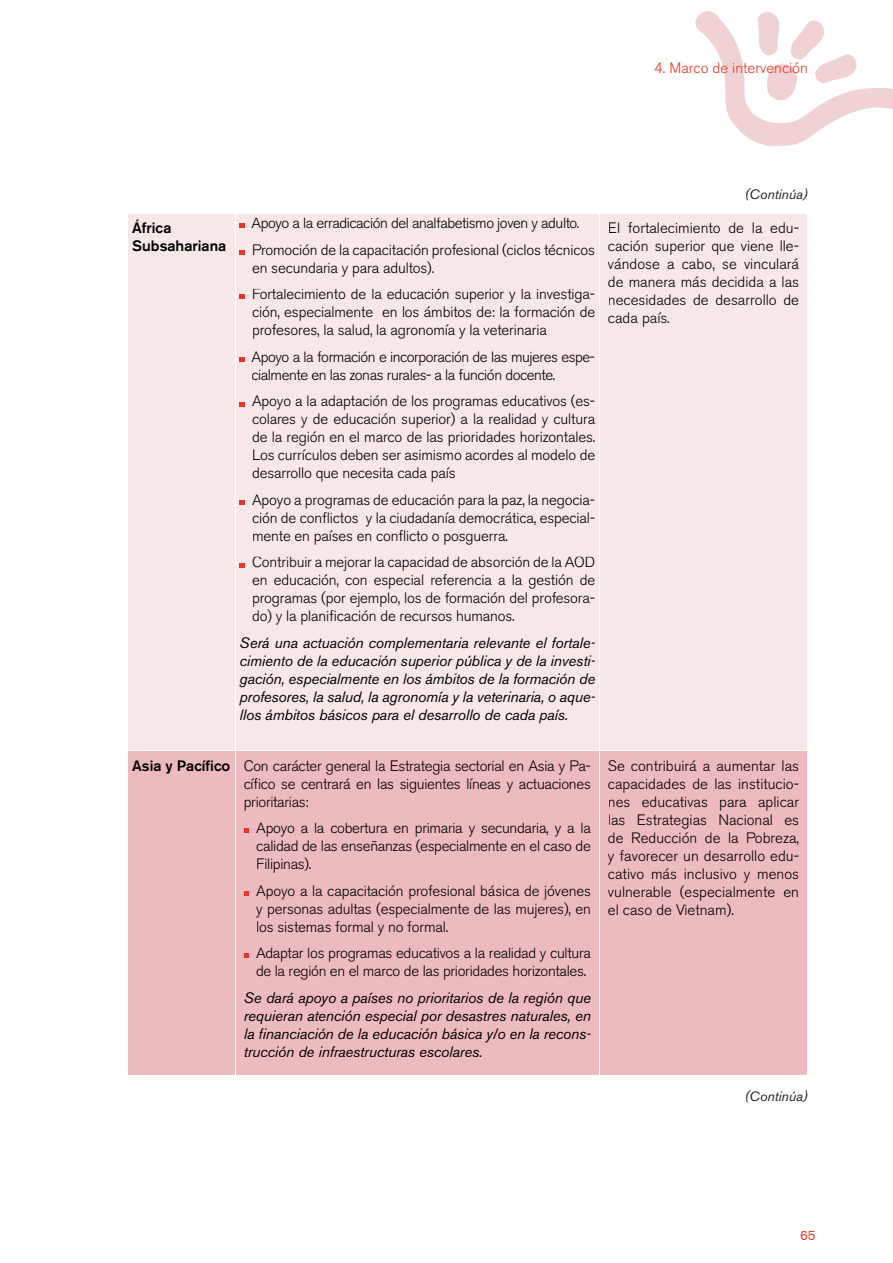
<style>
.page{position:relative;width:893px;height:1263px;background:#fff}
.page>*{position:absolute;margin:0;border:0;box-sizing:border-box;transform-origin:0 0}
.t1{font:300 15px/18px "Akzidenz Grotesk BE";letter-spacing:-.01em;color:#000;text-align:justify}
.t2{font:italic 15px/18px "Akzidenz Grotesk BE";letter-spacing:-.01em;color:#000;text-align:justify}
.t3{font:300 15px/18px "Akzidenz Grotesk BE";letter-spacing:-.03em;color:#000}
.t4{font:300 15px "Akzidenz Grotesk BE";color:#ea3529}
.t5{font:500 15px/18px "Akzidenz Grotesk BE";color:#000}
.t6{font:italic 13.5px "Akzidenz Grotesk BE";color:#231f20}
.t7{font:13.5px "Akzidenz Grotesk BE";color:#ea3529}
.s1{font-weight:500}
</style>
<div class="page">
<svg style="left:695px;top:11px;width:198px;height:135px"></svg>
<div style="left:129px;top:214px;width:678px;height:536px;background:#f6e7e9"></div>
<div style="left:129px;top:751px;width:678px;height:324px;background:#edbac0"></div>
<hr style="left:235px;top:213px;width:1px;height:537px;background:#fff">
<hr style="left:599px;top:213px;width:1px;height:537px;background:#fff">
<hr style="left:235px;top:751px;width:1px;height:324px;background:#fff">
<hr style="left:599px;top:751px;width:1px;height:324px;background:#fff">
<div style="left:132px;top:220px;width:40px;height:14px;background:#f6e7e9"></div>
<div style="left:133px;top:241px;width:93px;height:11px;background:#f6e7e9"></div>
<div style="left:239px;top:218px;width:340px;height:14px;background:#f6e7e9"></div>
<div style="left:239px;top:243px;width:356px;height:16px;background:#f6e7e9"></div>
<div style="left:253px;top:261px;width:181px;height:16px;background:#f6e7e9"></div>
<div style="left:239px;top:289px;width:356px;height:14px;background:#f6e7e9"></div>
<div style="left:253px;top:307px;width:342px;height:14px;background:#f6e7e9"></div>
<div style="left:253px;top:325px;width:294px;height:14px;background:#f6e7e9"></div>
<div style="left:239px;top:351px;width:356px;height:15px;background:#f6e7e9"></div>
<div style="left:252px;top:369px;width:303px;height:11px;background:#f6e7e9"></div>
<div style="left:239px;top:394px;width:356px;height:16px;background:#f6e7e9"></div>
<div style="left:253px;top:412px;width:342px;height:16px;background:#f6e7e9"></div>
<div style="left:253px;top:432px;width:342px;height:14px;background:#f6e7e9"></div>
<div style="left:253px;top:450px;width:342px;height:11px;background:#f6e7e9"></div>
<div style="left:253px;top:468px;width:202px;height:14px;background:#f6e7e9"></div>
<div style="left:239px;top:494px;width:356px;height:15px;background:#f6e7e9"></div>
<div style="left:253px;top:512px;width:342px;height:15px;background:#f6e7e9"></div>
<div style="left:253px;top:530px;width:254px;height:15px;background:#f6e7e9"></div>
<div style="left:239px;top:557px;width:356px;height:14px;background:#f6e7e9"></div>
<div style="left:253px;top:575px;width:342px;height:14px;background:#f6e7e9"></div>
<div style="left:253px;top:591px;width:342px;height:16px;background:#f6e7e9"></div>
<div style="left:253px;top:609px;width:261px;height:16px;background:#f6e7e9"></div>
<div style="left:240px;top:637px;width:355px;height:14px;background:#f6e7e9"></div>
<div style="left:240px;top:655px;width:355px;height:14px;background:#f6e7e9"></div>
<div style="left:240px;top:673px;width:355px;height:14px;background:#f6e7e9"></div>
<div style="left:239px;top:691px;width:356px;height:14px;background:#f6e7e9"></div>
<div style="left:240px;top:709px;width:327px;height:14px;background:#f6e7e9"></div>
<div style="left:609px;top:222px;width:189px;height:11px;background:#f6e7e9"></div>
<div style="left:609px;top:240px;width:189px;height:14px;background:#f6e7e9"></div>
<div style="left:608px;top:258px;width:191px;height:13px;background:#f6e7e9"></div>
<div style="left:609px;top:276px;width:190px;height:11px;background:#f6e7e9"></div>
<div style="left:609px;top:294px;width:190px;height:11px;background:#f6e7e9"></div>
<div style="left:609px;top:312px;width:60px;height:14px;background:#f6e7e9"></div>
<div style="left:132px;top:761px;width:98px;height:13px;background:#edbac0"></div>
<div style="left:244px;top:760px;width:346px;height:14px;background:#edbac0"></div>
<div style="left:244px;top:778px;width:347px;height:14px;background:#edbac0"></div>
<div style="left:245px;top:796px;width:63px;height:14px;background:#edbac0"></div>
<div style="left:244px;top:822px;width:347px;height:15px;background:#edbac0"></div>
<div style="left:257px;top:839px;width:334px;height:16px;background:#edbac0"></div>
<div style="left:258px;top:857px;width:53px;height:16px;background:#edbac0"></div>
<div style="left:244px;top:885px;width:347px;height:14px;background:#edbac0"></div>
<div style="left:256px;top:902px;width:335px;height:15px;background:#edbac0"></div>
<div style="left:257px;top:921px;width:191px;height:14px;background:#edbac0"></div>
<div style="left:244px;top:947px;width:347px;height:15px;background:#edbac0"></div>
<div style="left:257px;top:965px;width:328px;height:15px;background:#edbac0"></div>
<div style="left:245px;top:992px;width:346px;height:14px;background:#edbac0"></div>
<div style="left:244px;top:1010px;width:347px;height:14px;background:#edbac0"></div>
<div style="left:244px;top:1028px;width:347px;height:14px;background:#edbac0"></div>
<div style="left:245px;top:1046px;width:236px;height:11px;background:#edbac0"></div>
<div style="left:609px;top:760px;width:190px;height:11px;background:#edbac0"></div>
<div style="left:609px;top:778px;width:189px;height:14px;background:#edbac0"></div>
<div style="left:609px;top:796px;width:190px;height:14px;background:#edbac0"></div>
<div style="left:609px;top:814px;width:190px;height:14px;background:#edbac0"></div>
<div style="left:609px;top:832px;width:190px;height:13px;background:#edbac0"></div>
<div style="left:608px;top:850px;width:190px;height:14px;background:#edbac0"></div>
<div style="left:609px;top:868px;width:190px;height:14px;background:#edbac0"></div>
<div style="left:608px;top:885px;width:191px;height:15px;background:#edbac0"></div>
<div style="left:609px;top:903px;width:124px;height:14px;background:#edbac0"></div>
<p class="t4" style="left:654px;top:60px;width:155px">4. Marco de intervención</p>
<p class="t5" style="left:132px;top:219px;width:96px">África<br>Subsahariana</p>
<p class="t1" style="left:251px;top:210px;width:345px;line-height:26.5px">Apoyo a la erradicación del analfabetismo joven y adulto.<br>Promoción de la capacitación profesional (ciclos técnicos</p>
<p class="t1" style="left:252px;top:255px;width:345px;line-height:26.5px">en secundaria y para adultos).<br>Fortalecimiento de la educación superior y la investiga-</p>
<p class="t1" style="left:252px;top:304px;width:345px">ción, especialmente en los ámbitos de: la formación de profesores, la salud, la agronomía y la veterinaria</p>
<p class="t3" style="left:251px;top:348px;width:345px">Apoyo a la formación e incorporación de las mujeres espe&shy;cialmente en las zonas rurales- a la función docente.</p>
<p class="t1" style="left:252px;top:393px;width:345px">Apoyo a la adaptación de los programas educativos (es&shy;colares y de educación superior) a la realidad y cultura de la región en el marco de las prioridades horizontales.<br>Los currículos deben ser asimismo acordes al modelo de desarrollo que necesita cada país</p>
<p class="t1" style="left:252px;top:491px;width:345px">Apoyo a programas de educación para la paz, la negocia&shy;ción de conflictos y la ciudadanía democrática, especial&shy;mente en países en conflicto o posguerra.</p>
<p class="t1" style="left:252px;top:554px;width:345px">Contribuir a mejorar la capacidad de absorción de la AOD en educación, con especial referencia a la gestión de programas (por ejemplo, los de formación del profesora&shy;do) y la planificación de recursos humanos.</p>
<p class="t2" style="left:239px;top:634px;width:357px">Será una actuación complementaria relevante el fortale&shy;cimiento de la educación superior pública y de la investi&shy;gación, especialmente en los ámbitos de la formación de profesores, la salud, la agronomía y la veterinaria, o aque&shy;llos ámbitos básicos para el desarrollo de cada país.</p>
<p class="t6" style="left:744px;top:186px;width:65px">(Continúa)</p>
<p class="t1" style="left:608px;top:219px;width:193px">El fortalecimiento de la edu&shy;cación superior que viene lle&shy;vándose a cabo, se vinculará de manera más decidida a las necesidades de desarrollo de cada país.</p>
<p class="t1" style="left:244px;top:757px;width:349px;text-indent:-112px"><span class="s1">Asia y Pacífico</span> Con carácter general la Estrategia sectorial en Asia y Pa&shy;cífico se centrará en las siguientes líneas y actuaciones prioritarias:</p>
<p class="t1" style="left:256px;top:819px;width:336px">Apoyo a la cobertura en primaria y secundaria, y a la calidad de las enseñanzas (especialmente en el caso de Filipinas).</p>
<p class="t1" style="left:256px;top:882px;width:336px">Apoyo a la capacitación profesional básica de jóvenes y personas adultas (especialmente de las mujeres), en los sistemas formal y no formal.</p>
<p class="t1" style="left:256px;top:944px;width:336px">Adaptar los programas educativos a la realidad y cultura de la región en el marco de las prioridades horizontales.</p>
<p class="t2" style="left:244px;top:988px;width:349px">Se dará apoyo a países no prioritarios de la región que requieran atención especial por desastres naturales, en la financiación de la educación básica y/o en la recons&shy;trucción de infraestructuras escolares.</p>
<p class="t1" style="left:608px;top:757px;width:193px">Se contribuirá a aumentar las capacidades de las institucio&shy;nes educativas para aplicar las Estrategias Nacional es de Reducción de la Pobreza, y favorecer un desarrollo edu&shy;cativo más inclusivo y menos vulnerable (especialmente en el caso de Vietnam).</p>
<p class="t6" style="left:744px;top:1088px;width:65px">(Continúa)</p>
<p class="t7" style="left:800px;top:1227px;width:17px">65</p>
</div>
